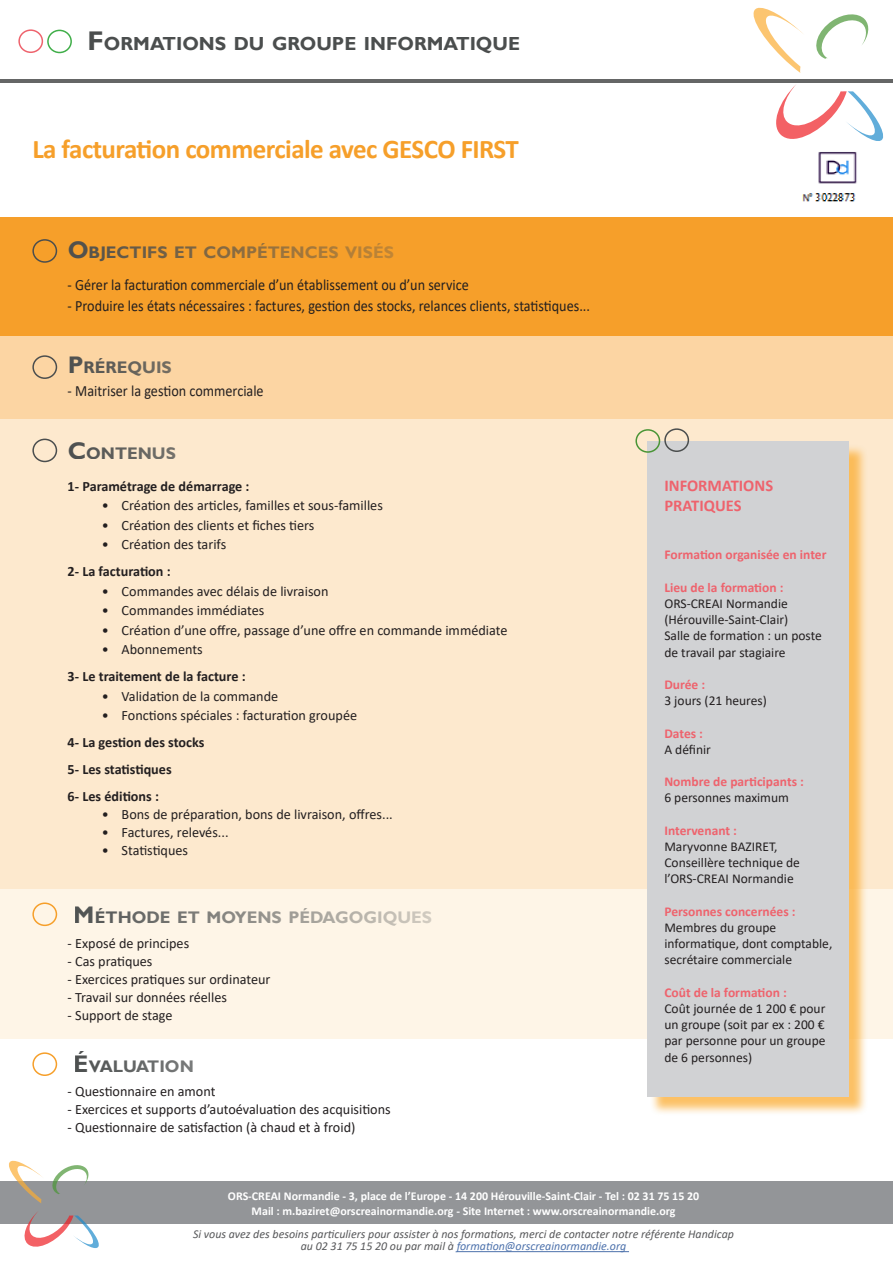
<style>
.page{position:relative;width:893px;height:1263px;background:#fff}
.page>*{position:absolute;margin:0;border:0;box-sizing:border-box;transform-origin:0 0}
.t1{font:700 27px "Calibri";letter-spacing:-.02em;color:#f69f2a}
.Default{font:700 18.9px "Gill Sans";color:#4b4e4e}
.t2{font:700 16.8px "Gill Sans";color:#4b4e4e}
.t3{font:700 16.5px/19.8px "Calibri";color:#ee636d}
.t4{font:15.6px "Calibri";color:#231f20;scale:.91 1}
.t5{font:14.25px "Calibri";color:#231f20}
.t6{font:700 14.25px "Calibri";color:#231f20}
.t7{font:13.5px/16.2px "Calibri";color:#231f20}
.t8{font:700 13.5px "Calibri";color:#ee636d}
.t9{font:700 12px "Calibri";color:#fff}
.t10{font:italic 12px "Calibri";color:#57585a}
.t11{font:italic 12px "Calibri";color:#4d72ac}
.s1{font-size:27px}
.s2{font-size:24px}
.s3{color:#57585a}
</style>
<div class="page">
<div style="left:0;top:1182px;width:893px;height:42px;background:#939598"></div>
<div style="left:0;top:416px;width:893px;height:475px;background:#fde9ce"></div>
<div style="left:0;top:218px;width:893px;height:122px;background:#f69f2a"></div>
<div style="left:32px;top:239px;width:25px;height:24px;border:2px solid #4b4e4e;border-radius:50%"></div>
<div style="left:32px;top:439px;width:25px;height:23px;border:2px solid #4b4e4e;border-radius:50%"></div>
<div style="left:0;top:889px;width:893px;height:149px;background:#fef5e7"></div>
<div style="left:32px;top:902px;width:25px;height:24px;border:2px solid #f69f2a;border-radius:50%"></div>
<hr style="left:0;top:79px;width:893px;height:4px;background:#656666">
<div style="left:47px;top:30px;width:25px;height:23px;border:2px solid #40ae49;border-radius:50%"></div>
<div style="left:18px;top:29px;width:25px;height:24px;border:2px solid #ee636d;border-radius:50%"></div>
<svg style="left:753px;top:7px;width:50px;height:66px"></svg>
<svg style="left:776px;top:85px;width:107px;height:56px"></svg>
<svg style="left:816px;top:14px;width:53px;height:45px"></svg>
<img style="left:802px;top:152px;width:55px;height:50px">
<svg style="left:24px;top:1212px;width:75px;height:36px"></svg>
<svg style="left:7px;top:1160px;width:83px;height:43px"></svg>
<div style="left:0;top:336px;width:893px;height:82px;background:#fcd5a3"></div>
<div style="left:32px;top:355px;width:25px;height:24px;border:2px solid #4b4e4e;border-radius:50%"></div>
<div style="left:32px;top:1052px;width:25px;height:24px;border:2px solid #f69f2a;border-radius:50%"></div>
<div style="left:650px;top:444px;width:218px;height:672px;background:#fbad33;opacity:.75"></div>
<div style="left:647px;top:442px;width:202px;height:655px;background:#d1d2d4"></div>
<div style="left:664px;top:428px;width:25px;height:24px;border:2px solid #4b4e4e;border-radius:50%"></div>
<div style="left:635px;top:429px;width:25px;height:24px;border:2px solid #4a9536;border-radius:50%"></div>
<hr style="left:457px;top:1251px;width:172px;height:1px;background:#4d72ac">
<p class="Default" style="left:88px;top:32px;width:434px"><span class="s1">F</span>ORMATIONS DU GROUPE INFORMATIQUE</p>
<p class="t1" style="left:32px;top:130px;width:488px">La facturation commerciale avec GESCO FIRST</p>
<p class="t2" style="left:68px;top:242px;width:328px"><span class="s2">O</span>BJECTIFS ET COMPÉTENCES VISÉS</p>
<p class="t4" style="left:68px;top:274px;width:442px">- Gérer la facturation commerciale d’un établissement ou d’un service</p>
<p class="t4" style="left:68px;top:295px;width:576px">- Produire les états nécessaires : factures, gestion des stocks, relances clients, statistiques...</p>
<p class="t2" style="left:68px;top:357px;width:106px"><span class="s2">P</span>RÉREQUIS</p>
<p class="t4" style="left:68px;top:380px;width:217px">- Maitriser la gestion commerciale</p>
<p class="t2" style="left:68px;top:443px;width:110px"><span class="s2">C</span>ONTENUS</p>
<p class="t6" style="left:68px;top:476px;width:183px">1- Paramétrage de démarrage :</p>
<p class="t5" style="left:102px;top:496px;width:283px">• Création des articles, familles et sous-familles</p>
<p class="t5" style="left:102px;top:515px;width:214px">• Création des clients et fiches tiers</p>
<p class="t5" style="left:102px;top:535px;width:126px">• Création des tarifs</p>
<p class="t6" style="left:68px;top:562px;width:105px">2- La facturation :</p>
<p class="t5" style="left:102px;top:581px;width:228px">• Commandes avec délais de livraison</p>
<p class="t5" style="left:102px;top:601px;width:164px">• Commandes immédiates</p>
<p class="t5" style="left:102px;top:620px;width:407px">• Création d’une offre, passage d’une offre en commande immédiate</p>
<p class="t5" style="left:102px;top:640px;width:103px">• Abonnements</p>
<p class="t6" style="left:68px;top:667px;width:180px">3- Le traitement de la facture :</p>
<p class="t5" style="left:102px;top:686px;width:178px">• Validation de la commande</p>
<p class="t5" style="left:102px;top:706px;width:257px">• Fonctions spéciales : facturation groupée</p>
<p class="t6" style="left:68px;top:733px;width:138px">4- La gestion des stocks</p>
<p class="t6" style="left:68px;top:760px;width:106px">5- Les statistiques</p>
<p class="t6" style="left:68px;top:787px;width:93px">6- Les éditions :</p>
<p class="t5" style="left:102px;top:805px;width:293px">• Bons de préparation, bons de livraison, offres...</p>
<p class="t5" style="left:102px;top:823px;width:128px">• Factures, relevés...</p>
<p class="t5" style="left:102px;top:841px;width:88px">• Statistiques</p>
<p class="t2" style="left:74px;top:907px;width:360px"><span class="s2">M</span>ÉTHODE ET MOYENS PÉDAGOGIQUES</p>
<p class="t5" style="left:68px;top:933px;width:123px">- Exposé de principes</p>
<p class="t5" style="left:68px;top:951px;width:86px">- Cas pratiques</p>
<p class="t5" style="left:68px;top:969px;width:204px">- Exercices pratiques sur ordinateur</p>
<p class="t5" style="left:68px;top:987px;width:161px">- Travail sur données réelles</p>
<p class="t5" style="left:68px;top:1005px;width:106px">- Support de stage</p>
<p class="t2" style="left:74px;top:1057px;width:122px"><span class="s2">É</span>VALUATION</p>
<p class="t5" style="left:68px;top:1081px;width:149px">- Questionnaire en amont</p>
<p class="t5" style="left:68px;top:1099px;width:325px">- Exercices et supports d’autoévaluation des acquisitions</p>
<p class="t5" style="left:68px;top:1117px;width:289px">- Questionnaire de satisfaction (à chaud et à froid)</p>
<p class="t3" style="left:664px;top:475px;width:110px">INFORMATIONS<br>PRATIQUES</p>
<p class="t8" style="left:664px;top:545px;width:164px">Formation organisée en inter</p>
<p class="t8" style="left:664px;top:578px;width:121px">Lieu de la formation :</p>
<p class="t7" style="left:664px;top:595px;width:125px">ORS-CREAI Normandie (Hérouville-Saint-Clair)</p>
<p class="t7" style="left:664px;top:627px;width:159px">Salle de formation : un poste de travail par stagiaire</p>
<p class="t8" style="left:664px;top:675px;width:42px">Durée :</p>
<p class="t7" style="left:664px;top:692px;width:104px">3 jours (21 heures)</p>
<p class="t8" style="left:664px;top:723px;width:40px">Dates :</p>
<p class="t7" style="left:664px;top:741px;width:48px">A définir</p>
<p class="t8" style="left:664px;top:772px;width:141px">Nombre de participants :</p>
<p class="t7" style="left:664px;top:789px;width:126px">6 personnes maximum</p>
<p class="t8" style="left:664px;top:821px;width:74px">Intervenant :</p>
<p class="t7" style="left:664px;top:838px;width:137px">Maryvonne BAZIRET,<br>Conseillère technique de l’ORS-CREAI Normandie</p>
<p class="t8" style="left:664px;top:902px;width:133px">Personnes concernées :</p>
<p class="t7" style="left:664px;top:919px;width:169px">Membres du groupe informatique, dont comptable, secrétaire commerciale</p>
<p class="t8" style="left:664px;top:983px;width:124px">Coût de la formation :</p>
<p class="t7" style="left:664px;top:1000px;width:163px;text-align:justify">Coût journée de 1 200 € pour un groupe (soit par ex : 200 € par personne pour un groupe de 6 personnes)</p>
<p class="t9" style="left:228px;top:1187px;width:473px">ORS-CREAI Normandie - 3, place de l’Europe - 14 200 Hérouville-Saint-Clair - Tel : 02 31 75 15 20</p>
<p class="t9" style="left:252px;top:1202px;width:425px">Mail : m.baziret@orscreainormandie.org - Site Internet : www.orscreainormandie.org</p>
<p class="t10" style="left:193px;top:1226px;width:542px">Si vous avez des besoins particuliers pour assister à nos formations, merci de contacter notre référente Handicap</p>
<p class="t11" style="left:301px;top:1238px;width:327px"><span class="s3">au 02 31 75 15 20 ou par mail à</span> formation@orscreainormandie.org</p>
</div>
